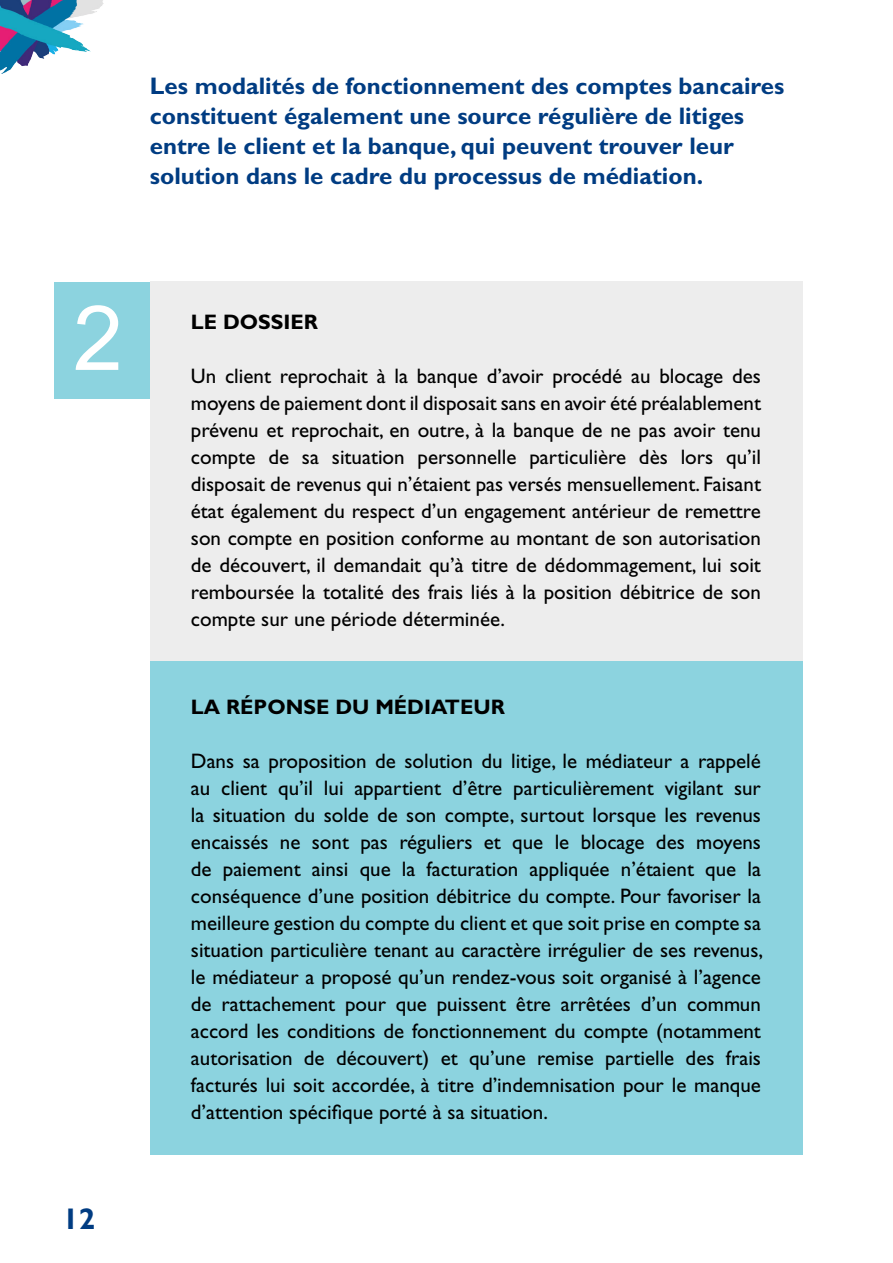
<style>
.page{position:relative;width:893px;height:1263px;background:#fff}
.page>*{position:absolute;margin:0;border:0;box-sizing:border-box;transform-origin:0 0}
.Chapo{font:90px "Arial";color:#fff}
.Intertitre{font:700 30px "Gill Sans Std";color:#003c82}
.Texte{font:700 24px/30px "Gill Sans Std";color:#003c82}
.Texte-2{font:21px/27px "Gill Sans Std";color:#000;text-align:justify}
.Texte-3{font:700 21px "Gill Sans Std";color:#000}
</style>
<div class="page">
<img style="left:0;top:0;width:104px;height:73px">
<div style="left:151px;top:281px;width:652px;height:379px;background:#ededed"></div>
<div style="left:151px;top:661px;width:652px;height:494px;background:#8cd3df"></div>
<div style="left:54px;top:282px;width:96px;height:117px;background:#8cd3df"></div>
<p class="Texte" style="left:150px;top:71px;width:636px">Les modalités de fonctionnement des comptes bancaires constituent également une source régulière de litiges entre le client et la banque, qui peuvent trouver leur solution dans le cadre du processus de médiation.</p>
<p class="Chapo" style="left:73px;top:279px;width:52px">2</p>
<p class="Intertitre" style="left:62px;top:1201px;width:35px">12</p>
<p class="Texte-3" style="left:191px;top:310px;width:129px">LE DOSSIER</p>
<p class="Texte-2" style="left:191px;top:363px;width:572px">Un client reprochait à la banque d’avoir procédé au blocage des moyens de paiement dont il disposait sans en avoir été préalablement prévenu et reprochait, en outre, à la banque de ne pas avoir tenu compte de sa situation personnelle particulière dès lors qu’il disposait de revenus qui n’étaient pas versés mensuellement. Faisant état également du respect d’un engagement antérieur de remettre son compte en position conforme au montant de son autorisation de découvert, il demandait qu’à titre de dédommagement, lui soit remboursée la totalité des frais liés à la position débitrice de son compte sur une période déterminée.</p>
<p class="Texte-3" style="left:191px;top:694px;width:315px">LA RÉPONSE DU MÉDIATEUR</p>
<p class="Texte-2" style="left:191px;top:747px;width:574px">Dans sa proposition de solution du litige, le médiateur a rappelé au client qu’il lui appartient d’être particulièrement vigilant sur la situation du solde de son compte, surtout lorsque les revenus encaissés ne sont pas réguliers et que le blocage des moyens de paiement ainsi que la facturation appliquée n’étaient que la conséquence d’une position débitrice du compte. Pour favoriser la meilleure gestion du compte du client et que soit prise en compte sa situation particulière tenant au caractère irrégulier de ses revenus, le médiateur a proposé qu’un rendez-vous soit organisé à l’agence de rattachement pour que puissent être arrêtées d’un commun accord les conditions de fonctionnement du compte (notamment autorisation de découvert) et qu’une remise partielle des frais facturés lui soit accordée, à titre d’indemnisation pour le manque d’attention spécifique porté à sa situation.</p>
</div>
